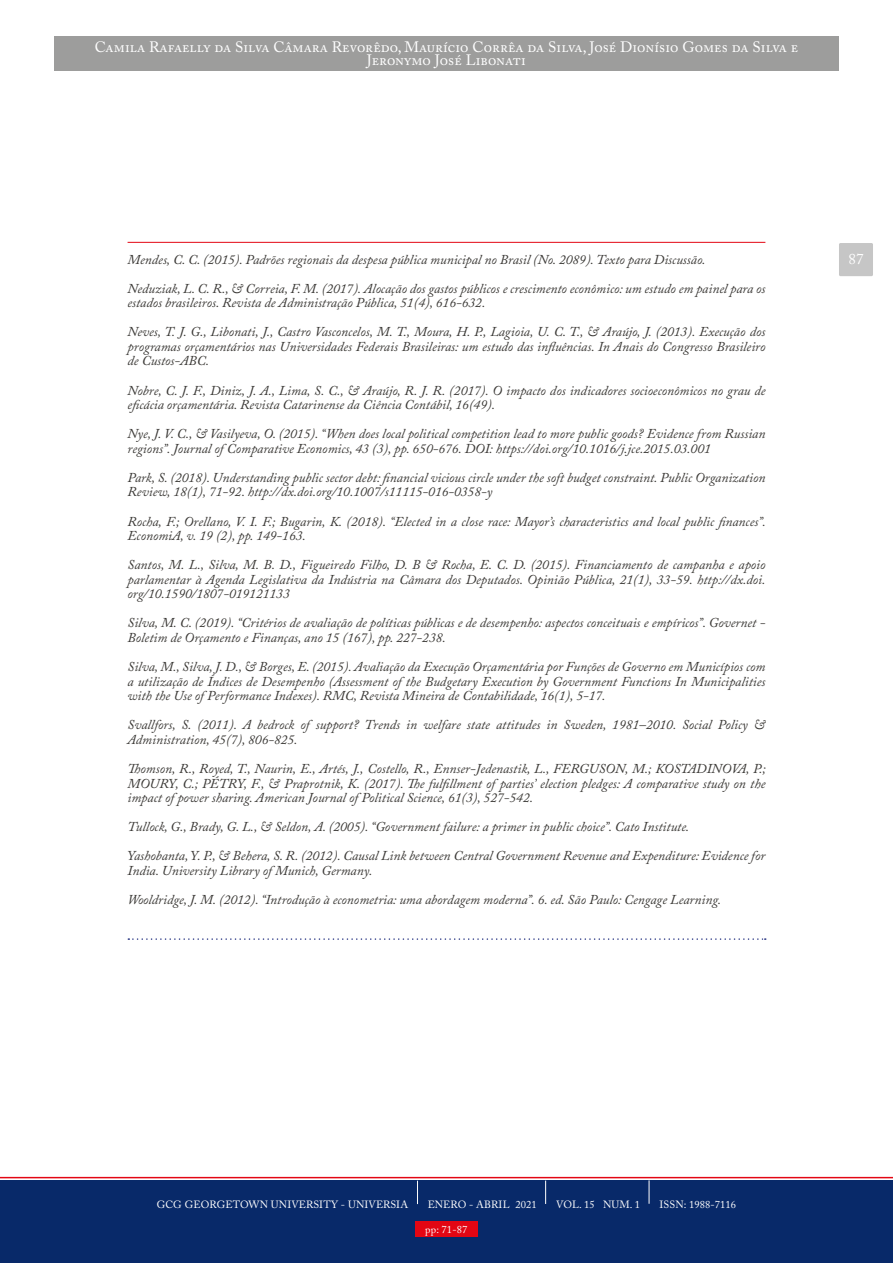
<style>
.page{position:relative;width:893px;height:1263px;background:#fff}
.page>*{position:absolute;margin:0;border:0;box-sizing:border-box;transform-origin:0 0}
.t1{font:15px/13.5px "Adobe Caslon Pro";letter-spacing:.005em;color:#fff;text-align:center}
.t2{font:italic 13.5px/14.5px "Adobe Caslon Pro";color:#3a3835}
.t3{font:10.5px "Adobe Caslon Pro";letter-spacing:.01em;color:#fff}
</style>
<div class="page">
<div style="left:54px;top:37px;width:785px;height:34px;background:#9d9d9c"></div>
<div style="left:0;top:1180px;width:893px;height:83px;background:#082969"></div>
<svg style="left:0;top:1177px;width:893px;height:27px"></svg>
<div style="left:839px;top:243px;width:34px;height:33px;background:#c6c6c6;border-radius:2px"></div>
<hr style="left:128px;top:242px;width:637px;height:1px;background:#e30613">
<svg style="left:128px;top:938px;width:638px;height:2px"></svg>
<div style="left:415px;top:1221px;width:63px;height:16px;background:#e30613"></div>
<p class="t1" style="left:95px;top:40px;width:705px">Camila Rafaelly da Silva Câmara Revorêdo, Maurício Corrêa da Silva, José Dionísio Gomes da Silva e<br>Jeronymo José Libonati</p>
<p class="t2" style="left:128px;top:252px;width:579px">Mendes, C. C. (2015). Padrões regionais da despesa pública municipal no Brasil (No. 2089). Texto para Discussão.</p>
<p class="t1" style="left:848px;top:252px;width:16px">87</p>
<p class="t2" style="left:128px;top:281px;width:639px">Neduziak, L. C. R., &amp; Correia, F. M. (2017). Alocação dos gastos públicos e crescimento econômico: um estudo em painel para os estados brasileiros. Revista de Administração Pública, 51(4), 616-632.</p>
<p class="t2" style="left:128px;top:324px;width:639px;text-align:justify">Neves, T. J. G., Libonati, J., Castro Vasconcelos, M. T., Moura, H. P., Lagioia, U. C. T., &amp; Araújo, J. (2013). Execução dos programas orçamentários nas Universidades Federais Brasileiras: um estudo das influências. In Anais do Congresso Brasileiro de Custos-ABC.</p>
<p class="t2" style="left:128px;top:383px;width:639px">Nobre, C. J. F., Diniz, J. A., Lima, S. C., &amp; Araújo, R. J. R. (2017). O impacto dos indicadores socioeconômicos no grau de eficácia orçamentária. Revista Catarinense da Ciência Contábil, 16(49).</p>
<p class="t2" style="left:128px;top:426px;width:639px">Nye, J. V. C., &amp; Vasilyeva, O. (2015). “When does local political competition lead to more public goods? Evidence from Russian regions”. Journal of Comparative Economics, 43 (3), pp. 650-676. DOI: https://doi.org/10.1016/j.jce.2015.03.001</p>
<p class="t2" style="left:128px;top:470px;width:639px">Park, S. (2018). Understanding public sector debt: financial vicious circle under the soft budget constraint. Public Organization<br>Review, 18(1), 71-92. http://dx.doi.org/10.1007/s11115-016-0358-y</p>
<p class="t2" style="left:128px;top:514px;width:640px">Rocha, F.; Orellano, V. I. F.; Bugarin, K. (2018). “Elected in a close race: Mayor’s characteristics and local public finances”.<br>EconomiA, v. 19 (2), pp. 149-163.</p>
<p class="t2" style="left:128px;top:557px;width:639px;text-align:justify">Santos, M. L., Silva, M. B. D., Figueiredo Filho, D. B &amp; Rocha, E. C. D. (2015). Financiamento de campanha e apoio parlamentar à Agenda Legislativa da Indústria na Câmara dos Deputados. Opinião Pública, 21(1), 33-59. http://dx.doi. org/10.1590/1807-019121133</p>
<p class="t2" style="left:128px;top:615px;width:639px">Silva, M. C. (2019). “Critérios de avaliação de políticas públicas e de desempenho: aspectos conceituais e empíricos”. Governet -<br>Boletim de Orçamento e Finanças, ano 15 (167), pp. 227-238.</p>
<p class="t2" style="left:128px;top:659px;width:639px;text-align:justify">Silva, M., Silva, J. D., &amp; Borges, E. (2015). Avaliação da Execução Orçamentária por Funções de Governo em Municípios com a utilização de Índices de Desempenho (Assessment of the Budgetary Execution by Government Functions In Municipalities with the Use of Performance Indexes). RMC, Revista Mineira de Contabilidade, 16(1), 5-17.</p>
<p class="t2" style="left:128px;top:717px;width:639px">Svallfors, S. (2011). A bedrock of support? Trends in welfare state attitudes in Sweden, 1981–2010. Social Policy &amp;<br>Administration, 45(7), 806-825.</p>
<p class="t2" style="left:128px;top:761px;width:640px;text-align:justify">Thomson, R., Royed, T., Naurin, E., Artés, J., Costello, R., Ennser‐Jedenastik, L., FERGUSON, M.; KOSTADINOVA, P.; MOURY, C.; PÉTRY, F., &amp; Praprotnik, K. (2017). The fulfillment of parties’ election pledges: A comparative study on the impact of power sharing. American Journal of Political Science, 61(3), 527-542.</p>
<p class="t2" style="left:128px;top:812px;width:639px;line-height:29.1px">Tullock, G., Brady, G. L., &amp; Seldon, A. (2005). “Government failure: a primer in public choice”. Cato Institute.<br>Yashobanta, Y. P., &amp; Behera, S. R. (2012). Causal Link between Central Government Revenue and Expenditure: Evidence for</p>
<p class="t2" style="left:128px;top:856px;width:595px;line-height:29.1px">India. University Library of Munich, Germany.<br>Wooldridge, J. M. (2012). “Introdução à econometria: uma abordagem moderna”. 6. ed. São Paulo: Cengage Learning.</p>
<p class="t3" style="left:157px;top:1198px;width:253px">GCG GEORGETOWN UNIVERSITY - UNIVERSIA</p>
<p class="t3" style="left:428px;top:1198px;width:110px">ENERO - ABRIL 2021</p>
<p class="t3" style="left:556px;top:1198px;width:85px">VOL. 15 NUM. 1</p>
<p class="t3" style="left:660px;top:1198px;width:78px">ISSN: 1988-7116</p>
<p class="t3" style="left:425px;top:1223px;width:43px">pp: 71-87</p>
</div>
